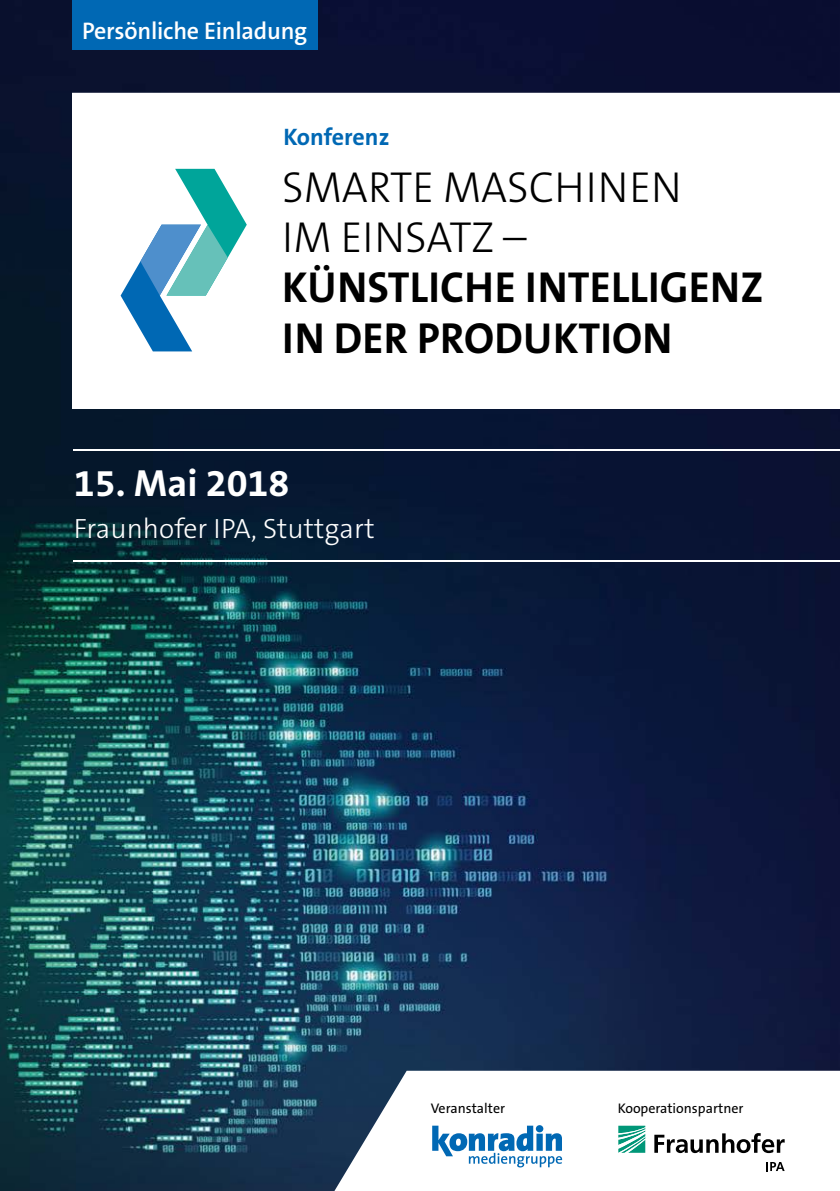
<style>
.page{position:relative;width:840px;height:1191px;background:#fff}
.page>*{position:absolute;margin:0;border:0;box-sizing:border-box;transform-origin:0 0}
.t1{font:700 43.6px/50.2px "The Sans B W7";letter-spacing:.005em;color:#000}
.t2{font:300 43.6px/50.2px "The Sans B W3";color:#000}
.t3{font:700 38px "The Sans B W7";color:#fff}
.t4{font:300 28px "The Sans B W3";color:#fff}
.t5{font:600 24px "The Sans B W6";letter-spacing:-.01em;color:#fff}
.t6{font:700 24px "The Sans B W7";color:#0068b4}
.t7{font:14px "The Sans B W5 Plain";color:#000}
</style>
<div class="page">
<img style="left:0;top:0;width:839px;height:1191px">
<div style="left:72px;top:93px;width:767px;height:315px;background:#fff"></div>
<div style="left:72px;top:0;width:245px;height:50px;background:#0068b4"></div>
<svg style="left:120px;top:169px;width:127px;height:182px"></svg>
<hr style="left:73px;top:449px;width:766px;height:1px;background:#fff">
<hr style="left:73px;top:560px;width:766px;height:2px;background:#fff">
<svg style="left:334px;top:1070px;width:505px;height:121px"></svg>
<svg style="left:432px;top:1125px;width:130px;height:42px"></svg>
<svg style="left:618px;top:1125px;width:27px;height:27px"></svg>
<svg style="left:654px;top:1133px;width:130px;height:20px"></svg>
<svg style="left:765px;top:1162px;width:19px;height:9px"></svg>
<p class="t5" style="left:82px;top:15px;width:227px">Persönliche Einladung</p>
<p class="t6" style="left:283px;top:122px;width:107px">Konferenz</p>
<p class="t2" style="left:282px;top:162px;width:400px">SMARTE MASCHINEN<br>IM EINSATZ –</p>
<p class="t1" style="left:282px;top:263px;width:482px">KÜNSTLICHE INTELLIGENZ<br>IN DER PRODUKTION</p>
<p class="t3" style="left:74px;top:459px;width:217px">15. Mai 2018</p>
<p class="t4" style="left:74px;top:510px;width:302px">Fraunhofer IPA, Stuttgart</p>
<p class="t7" style="left:430px;top:1099px;width:76px">Veranstalter</p>
<p class="t7" style="left:617px;top:1099px;width:127px">Kooperationspartner</p>
</div>
